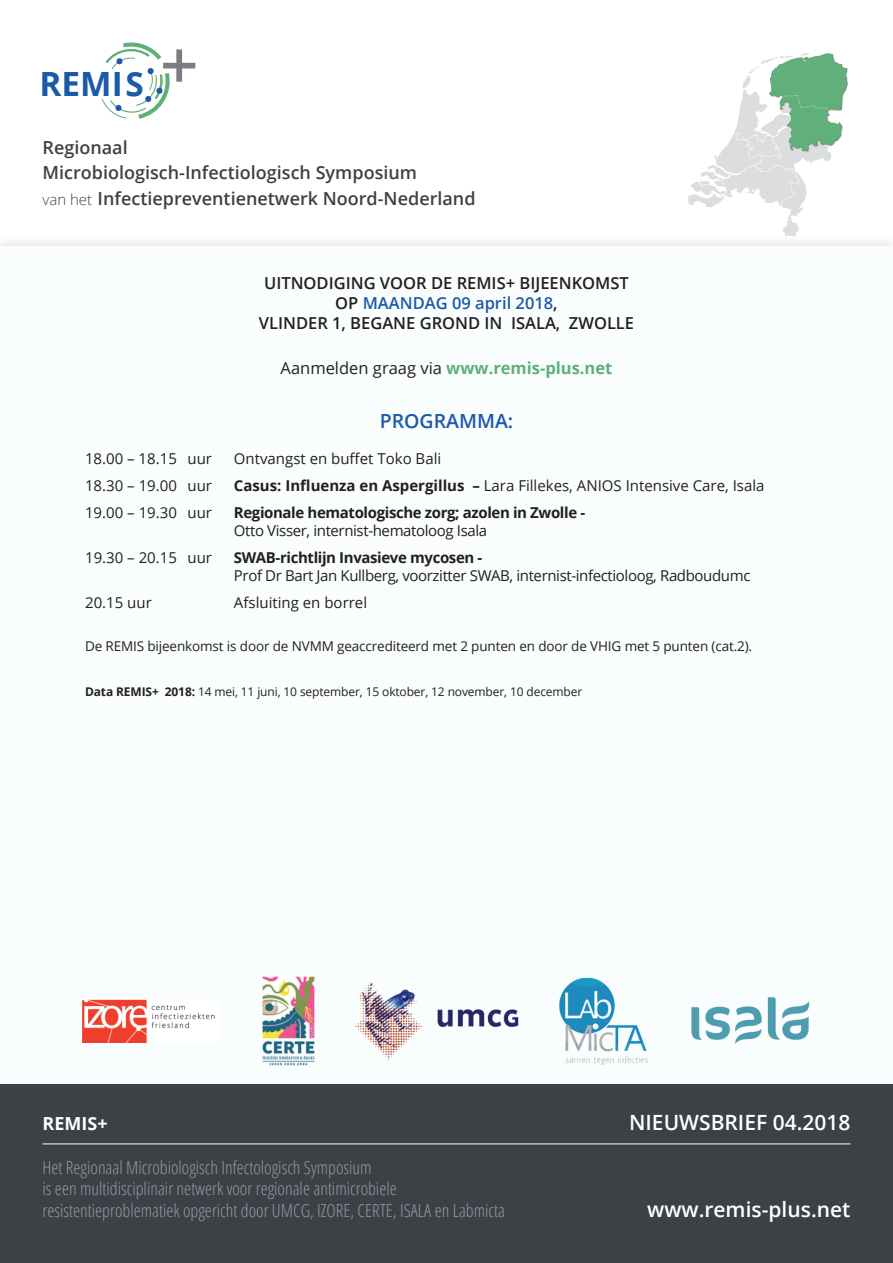
<style>
.page{position:relative;width:893px;height:1263px;background:#fff}
.page>*{position:absolute;margin:0;border:0;box-sizing:border-box;transform-origin:0 0}
.t1{font:700 33.3px "Open Sans";color:#1b5aa8}
.t2{font:600 21px "Open Sans";color:#fff}
.t3{font:600 19.5px "Open Sans";color:#1b5aa8}
.t4{font:300 condensed 18px/21.6px "Open Sans";color:#939aa8}
.t5{font:600 18px/25.2px "Open Sans";color:#3c4146}
.t6{font:700 18px "Open Sans";color:#fff}
.t7{font:600 16.5px/19.8px "Open Sans";color:#231f20;text-align:center}
.t8{font:700 16.5px "Open Sans";color:#5eb077}
.t9{font:15px "Open Sans";color:#231f20}
.t10{font:15px "Open Sans";letter-spacing:-.025em;color:#231f20}
.t11{font:700 15px "Open Sans";letter-spacing:-.025em;color:#231f20}
.t12{font:13.5px "Open Sans";letter-spacing:-.01em;color:#231f20}
.t13{font:12px "Open Sans";letter-spacing:-.01em;color:#231f20}
.s1{font-weight:300;font-size:15px}
.s2{color:#1b5aa8}
.s3{font-weight:400;color:#231f20}
.s4{font-weight:700}
</style>
<div class="page">
<div style="left:0;top:233px;width:893px;height:65px;background:#f9f9f9"></div>
<div style="left:0;top:247px;width:893px;height:859px;background:#fafdfe"></div>
<div style="left:0;top:1084px;width:893px;height:179px;background:#3c4146"></div>
<img style="left:262px;top:976px;width:53px;height:90px">
<img style="left:691px;top:997px;width:119px;height:47px">
<img style="left:83px;top:999px;width:132px;height:43px">
<img style="left:559px;top:977px;width:88px;height:88px">
<img style="left:355px;top:982px;width:163px;height:79px">
<svg style="left:101px;top:42px;width:94px;height:77px"></svg>
<img style="left:688px;top:50px;width:160px;height:187px">
<hr style="left:43px;top:1144px;width:807px;height:1px;background:#fff">
<h1 class="t1" style="left:40px;top:61px;width:106px">REMIS</h1>
<p class="t5" style="left:43px;top:135px;width:435px">Regionaal<br>Microbiologisch-Infectiologisch Symposium<br><span class="s1">van het</span> Infectiepreventienetwerk Noord-Nederland</p>
<p class="t7" style="left:259px;top:273px;width:374px">UITNODIGING VOOR DE REMIS+ BIJEENKOMST<br>OP <span class="s2">MAANDAG 09 april 2018</span>,<br>VLINDER 1, BEGANE GROND IN ISALA, ZWOLLE</p>
<p class="t8" style="left:281px;top:357px;width:333px"><span class="s3">Aanmelden graag via</span> www.remis-plus.net</p>
<p class="t3" style="left:380px;top:408px;width:135px">PROGRAMMA:</p>
<p class="t9" style="left:85px;top:448px;width:128px">18.00 – 18.15 uur</p>
<p class="t9" style="left:234px;top:448px;width:209px">Ontvangst en buffet Toko Bali</p>
<p class="t9" style="left:85px;top:475px;width:128px">18.30 – 19.00 uur</p>
<p class="t9" style="left:234px;top:475px;width:532px"><span class="s4">Casus: Influenza en Aspergillus –</span> Lara Fillekes, ANIOS Intensive Care, Isala</p>
<p class="t9" style="left:85px;top:502px;width:128px">19.00 – 19.30 uur</p>
<p class="t11" style="left:234px;top:502px;width:353px">Regionale hematologische zorg; azolen in Zwolle -</p>
<p class="t10" style="left:234px;top:520px;width:255px">Otto Visser, internist-hematoloog Isala</p>
<p class="t9" style="left:85px;top:547px;width:128px">19.30 – 20.15 uur</p>
<p class="t11" style="left:234px;top:547px;width:250px">SWAB-richtlijn Invasieve mycosen -</p>
<p class="t10" style="left:234px;top:565px;width:518px">Prof Dr Bart Jan Kullberg, voorzitter SWAB, internist-infectioloog, Radboudumc</p>
<p class="t9" style="left:85px;top:592px;width:68px">20.15 uur</p>
<p class="t9" style="left:234px;top:592px;width:135px">Afsluiting en borrel</p>
<p class="t12" style="left:85px;top:637px;width:669px">De REMIS bijeenkomst is door de NVMM geaccrediteerd met 2 punten en door de VHIG met 5 punten (cat.2).</p>
<p class="t13" style="left:85px;top:684px;width:499px"><span class="s4">Data REMIS+ 2018:</span> 14 mei, 11 juni, 10 september, 15 oktober, 12 november, 10 december</p>
<p class="t6" style="left:43px;top:1111px;width:67px">REMIS+</p>
<p class="t4" style="left:43px;top:1156px;width:464px">Het Regionaal Microbiologisch Infectologisch Symposium<br>is een multidisciplinair netwerk voor regionale antimicrobiele resistentieproblematiek opgericht door UMCG, IZORE, CERTE, ISALA en Labmicta</p>
<p class="t2" style="left:629px;top:1108px;width:223px">ni euwsbri ef 04.2018</p>
<p class="t2" style="left:647px;top:1194px;width:205px">www.remis-plus.net</p>
</div>
